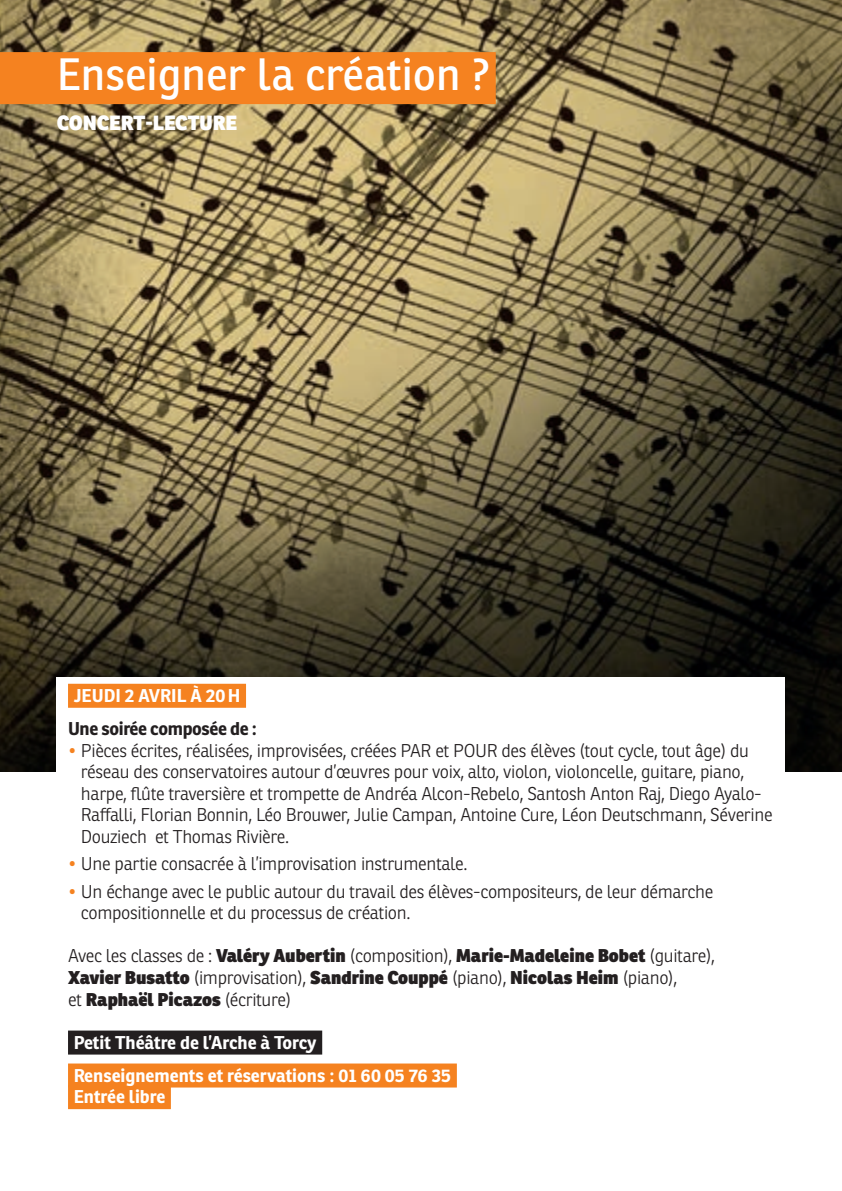
<style>
.page{position:relative;width:842px;height:1191px;background:#fff}
.page>*{position:absolute;margin:0;border:0;box-sizing:border-box;transform-origin:0 0}
.t1{font:44px "Ronnia";color:#fff}
.t2{font:800 20px "Ronnia";color:#fff}
.t3{font:300 18px/21.6px "Ronnia";letter-spacing:-.02em;color:#231f20}
.t4{font:800 18px/21.6px "Ronnia";color:#231f20}
.t5{font:700 18px/33px "Ronnia";color:#fff}
.t6{font:700 18px "Ronnia";letter-spacing:-.02em;color:#231f20}
.s1{color:#f58220}
.s2{font-weight:300}
</style>
<div class="page">
<img style="left:0;top:0;width:842px;height:771px">
<div style="left:0;top:52px;width:496px;height:52px;background:#f58220"></div>
<div style="left:57px;top:677px;width:728px;height:457px;background:#fff"></div>
<div style="left:68px;top:684px;width:178px;height:24px;background:#f58220"></div>
<div style="left:68px;top:1030px;width:254px;height:24px;background:#231f20"></div>
<div style="left:68px;top:1063px;width:389px;height:24px;background:#f58220"></div>
<div style="left:68px;top:1085px;width:103px;height:24px;background:#f58220"></div>
<hr style="left:841px;top:0;width:1px;height:764px;background:#fff">
<h1 class="t1" style="left:57px;top:47px;width:435px">Enseigner la création ?</h1>
<p class="t2" style="left:57px;top:110px;width:182px">CONCERT-LECTURE</p>
<p class="t5" style="left:74px;top:679px;width:168px">JEUDI 2 AVRIL À 20H</p>
<p class="t6" style="left:68px;top:717px;width:191px">Une soirée composée de :</p>
<p class="t3" style="left:81px;top:739px;width:693px;text-indent:-13px"><span class="s1">•</span> Pièces écrites, réalisées, improvisées, créées PAR et POUR des élèves (tout cycle, tout âge) du réseau des conservatoires autour d’œuvres pour voix, alto, violon, violoncelle, guitare, piano, harpe, flûte traversière et trompette de Andréa Alcon-Rebelo, Santosh Anton Raj, Diego Ayalo-Raffalli, Florian Bonnin, Léo Brouwer, Julie Campan, Antoine Cure, Léon Deutschmann, Séverine Douziech et Thomas Rivière.</p>
<p class="t3" style="left:68px;top:853px;width:401px"><span class="s1">•</span> Une partie consacrée à l’improvisation instrumentale.</p>
<p class="t3" style="left:81px;top:880px;width:634px;text-indent:-13px"><span class="s1">•</span> Un échange avec le public autour du travail des élèves-compositeurs, de leur démarche compositionnelle et du processus de création.</p>
<p class="t4" style="left:68px;top:945px;width:649px"><span class="s2">Avec les classes de :</span> Valéry Aubertin <span class="s2">(composition),</span> Marie-Madeleine Bobet <span class="s2">(guitare),<br></span>Xavier Busatto <span class="s2">(improvisation),</span> Sandrine Couppé <span class="s2">(piano),</span> Nicolas Heim <span class="s2">(piano),<br>et</span> Raphaël Picazos <span class="s2">(écriture)</span></p>
<p class="t5" style="left:74px;top:1025px;width:379px">Petit Théâtre de l’Arche à Torcy<br>Renseignements et réservations : 01 60 05 76 35</p>
<p class="t5" style="left:74px;top:1080px;width:93px">Entrée libre</p>
</div>
